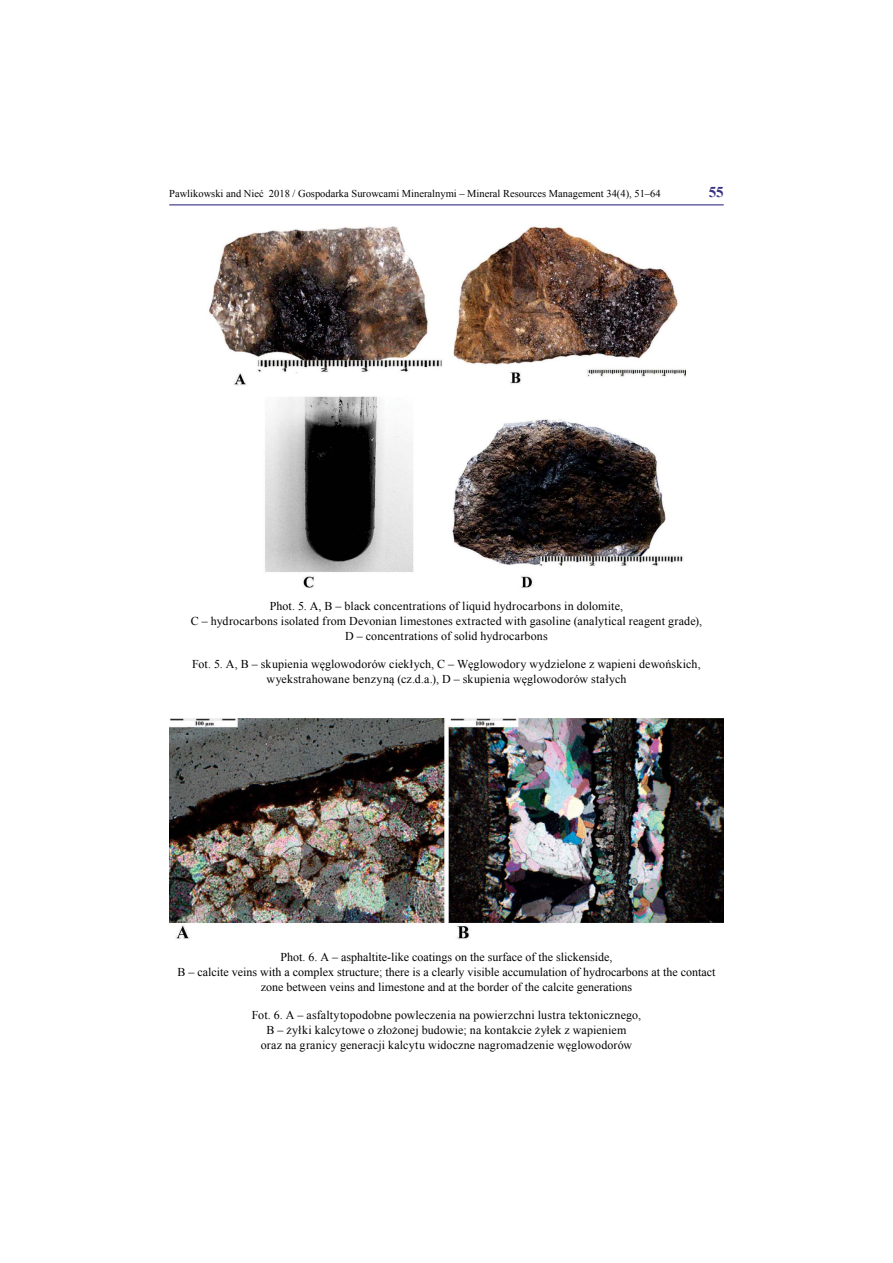
<style>
.page{position:relative;width:893px;height:1263px;background:#fff}
.page>*{position:absolute;margin:0;border:0;box-sizing:border-box;transform-origin:0 0}
.t1{font:700 15px "Times New Roman";color:#363183}
.t2{font:12px/15px "Times New Roman";letter-spacing:.005em;color:#000;text-align:center}
.t3{font:10.5px "Times New Roman";color:#000}
</style>
<div class="page">
<hr style="left:169px;top:204px;width:555px;height:1px;background:#363183">
<img style="left:209px;top:225px;width:476px;height:363px">
<img style="left:169px;top:719px;width:555px;height:220px">
<p class="t3" style="left:169px;top:186px;width:493px">Pawlikowski and Nieć 2018 / Gospodarka Surowcami Mineralnymi – Mineral Resources Management 34(4), 51–64</p>
<p class="t1" style="left:709px;top:182px;width:16px">55</p>
<p class="t2" style="left:191px;top:598px;width:513px">Phot. 5. A, B – black concentrations of liquid hydrocarbons in dolomite,<br>C – hydrocarbons isolated from Devonian limestones extracted with gasoline (analytical reagent grade),<br>D – concentrations of solid hydrocarbons</p>
<p class="t2" style="left:192px;top:656px;width:510px">Fot. 5. A, B – skupienia węglowodorów ciekłych, C – Węglowodory wydzielone z wapieni dewońskich, wyekstrahowane benzyną (cz.d.a.), D – skupienia węglowodorów stałych</p>
<p class="t2" style="left:178px;top:949px;width:539px">Phot. 6. A – asphaltite-like coatings on the surface of the slickenside,<br>B – calcite veins with a complex structure; there is a clearly visible accumulation of hydrocarbons at the contact zone between veins and limestone and at the border of the calcite generations</p>
<p class="t2" style="left:252px;top:1007px;width:391px">Fot. 6. A – asfaltytopodobne powleczenia na powierzchni lustra tektonicznego,<br>B – żyłki kalcytowe o złożonej budowie; na kontakcie żyłek z wapieniem<br>oraz na granicy generacji kalcytu widoczne nagromadzenie węglowodorów</p>
</div>
